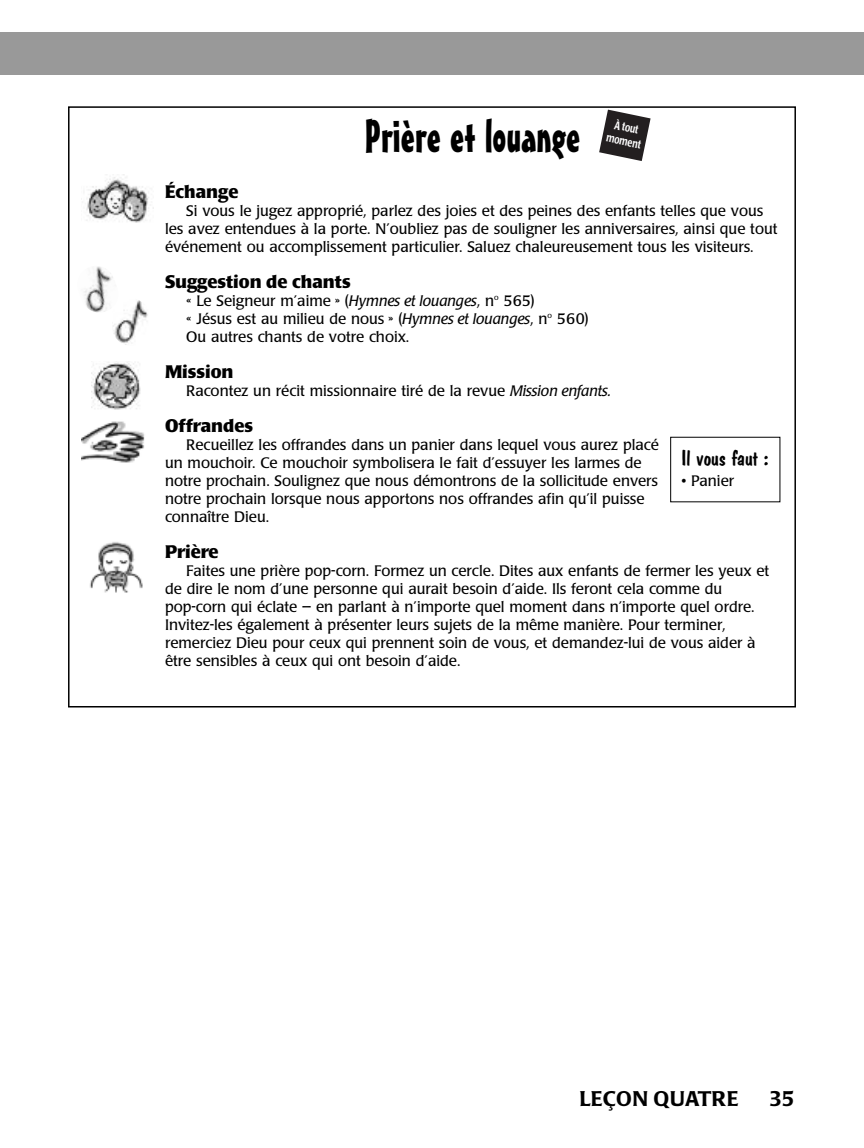
<style>
.page{position:relative;width:864px;height:1148px;background:#fff}
.page>*{position:absolute;margin:0;border:0;box-sizing:border-box;transform-origin:0 0}
.t1{font:45px "Mister Earl BT";color:#000}
.t2{font:500 21px "Poppl Laudatio";color:#000}
.t3{font:21px "Dom Casual D";color:#000;scale:1.05 1}
.t4{font:700 18px "Poppl Laudatio";color:#000}
.t5{font:15px/18px "Poppl Laudatio";color:#000}
.t6{font:500 11.7px/14px "Poppl Laudatio";color:#fff;text-align:center;scale:.74 1}
.s1{font-style:italic}
</style>
<div class="page">
<div style="left:0;top:32px;width:864px;height:42px;background:#999"></div>
<img style="left:86px;top:174px;width:63px;height:49px">
<img style="left:84px;top:266px;width:29px;height:47px">
<img style="left:92px;top:362px;width:49px;height:48px">
<img style="left:82px;top:421px;width:63px;height:42px">
<img style="left:89px;top:542px;width:54px;height:51px">
<img style="left:112px;top:298px;width:38px;height:48px;border-radius:19px">
<svg style="left:599px;top:110px;width:52px;height:51px"></svg>
<h1 class="t1" style="left:365px;top:120px;width:217px">Prière et louange</h1>
<p class="t6" style="left:611px;top:118px;width:49px;rotate:12deg">À tout moment</p>
<p class="t4" style="left:165px;top:185px;width:75px">Échange</p>
<p class="t5" style="left:165px;top:203px;width:614px;text-indent:21px">Si vous le jugez approprié, parlez des joies et des peines des enfants telles que vous les avez entendues à la porte. N’oubliez pas de souligner les anniversaires, ainsi que tout événement ou accomplissement particulier. Saluez chaleureusement tous les visiteurs.</p>
<p class="t4" style="left:165px;top:275px;width:187px">Suggestion de chants</p>
<p class="t5" style="left:186px;top:293px;width:404px">« Le Seigneur m’aime » (<span class="s1">Hymnes et louanges</span>, n<sup>o</sup> 565)<br>« Jésus est au milieu de nous » (<span class="s1">Hymnes et louanges</span>, n<sup>o</sup> 560)<br>Ou autres chants de votre choix.</p>
<p class="t4" style="left:165px;top:365px;width:70px">Mission</p>
<p class="t5" style="left:186px;top:383px;width:426px">Racontez un récit missionnaire tiré de la revue <span class="s1">Mission enfants.</span></p>
<p class="t4" style="left:165px;top:419px;width:90px">Offrandes</p>
<p class="t5" style="left:165px;top:437px;width:495px;text-indent:21px">Recueillez les offrandes dans un panier dans lequel vous aurez placé un mouchoir. Ce mouchoir symbolisera le fait d’essuyer les larmes de notre prochain. Soulignez que nous démontrons de la sollicitude envers notre prochain lorsque nous apportons nos offrandes afin qu’il puisse connaître Dieu.</p>
<p class="t4" style="left:165px;top:545px;width:55px">Prière</p>
<p class="t5" style="left:165px;top:563px;width:606px;text-indent:21px">Faites une prière pop-corn. Formez un cercle. Dites aux enfants de fermer les yeux et de dire le nom d’une personne qui aurait besoin d’aide. Ils feront cela comme du pop-corn qui éclate – en parlant à n’importe quel moment dans n’importe quel ordre.<br>Invitez-les également à présenter leurs sujets de la même manière. Pour terminer, remerciez Dieu pour ceux qui prennent soin de vous, et demandez-lui de vous aider à être sensibles à ceux qui ont besoin d’aide.</p>
<h2 class="t3" style="left:682px;top:446px;width:84px">Il vous faut :</h2>
<p class="t5" style="left:682px;top:473px;width:54px">• Panier</p>
<h2 class="t2" style="left:580px;top:1090px;width:160px">LEÇON QUATRE</h2>
<h2 class="t2" style="left:769px;top:1090px;width:27px">35</h2>
</div>
